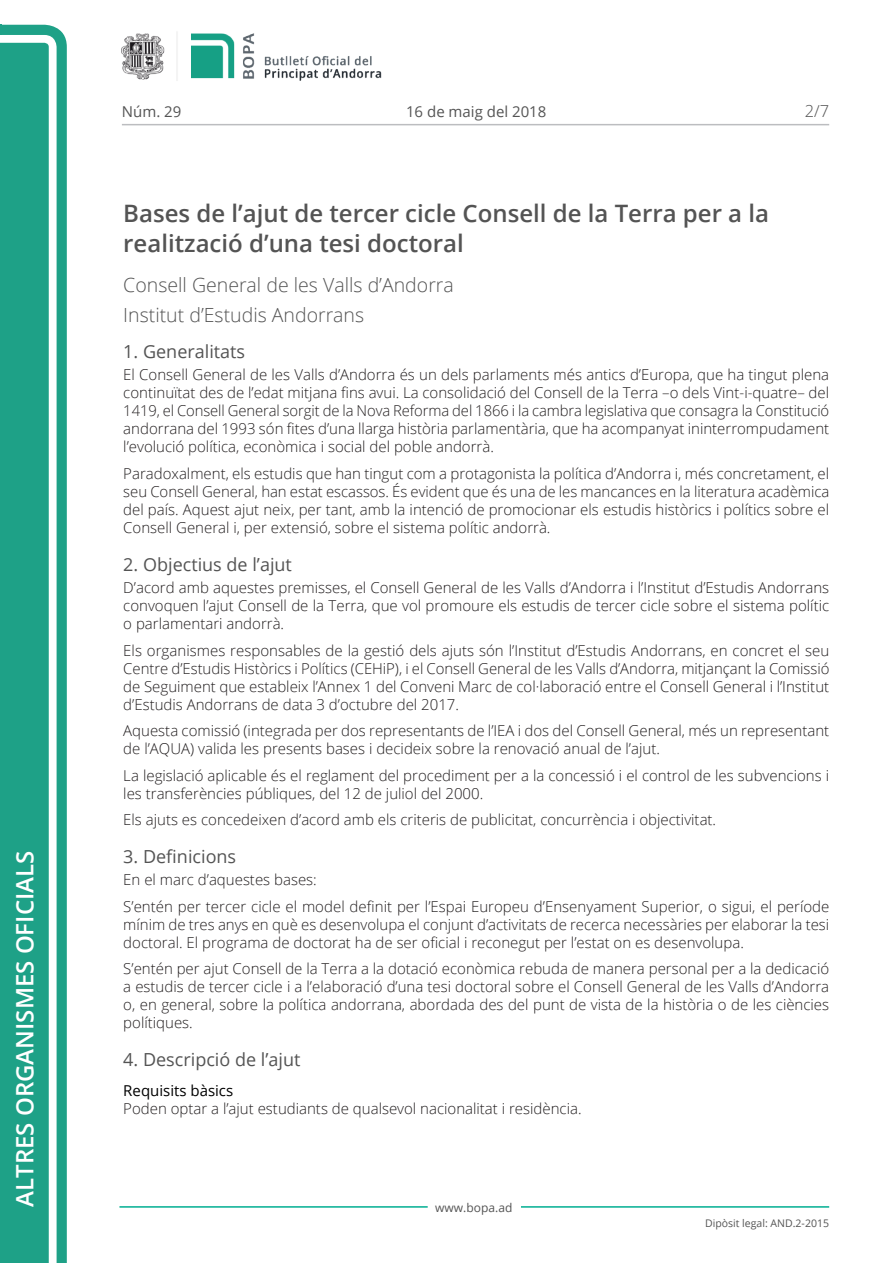
<style>
.page{position:relative;width:893px;height:1263px;background:#fff}
.page>*{position:absolute;margin:0;border:0;box-sizing:border-box;transform-origin:0 0}
.Titol_3{font:600 24px/30px "Open Sans";color:#545454}
.t1{font:600 24px "Open Sans";color:#fff}
.Titol_5{font:300 19.5px "Open Sans";color:#545454}
.Titol_6{font:18px "Open Sans";color:#545454}
.t2{font:300 16.5px "Open Sans";color:#545454}
.Body_text{font:300 15px/18px "Open Sans";color:#231f20;text-align:justify}
.t3{font:15px "Open Sans";color:#545454}
.Titol_7{font:15px "Open Sans";color:#000}
.t4{font:12px "Open Sans";color:#545454}
.t5{font:10.5px "Open Sans";color:#545454}
</style>
<div class="page">
<svg style="left:0;top:25px;width:67px;height:1238px;fill:#1ea187"></svg>
<div style="left:0;top:43px;width:49px;height:1220px;background:#1ea187"></div>
<img style="left:122px;top:32px;width:260px;height:49px">
<hr style="left:119px;top:1206px;width:309px;height:2px;background:#00ae91">
<hr style="left:521px;top:1206px;width:308px;height:2px;background:#00ae91">
<hr style="left:122px;top:124px;width:707px;height:1px;background:#bcbdc0">
<h1 class="t1" style="left:8px;top:1207px;width:358px;rotate:-90deg">Altres organismes oficials</h1>
<p class="t3" style="left:122px;top:102px;width:61px">Núm. 29</p>
<p class="t3" style="left:406px;top:102px;width:142px">16 de maig del 2018</p>
<p class="t2" style="left:805px;top:100px;width:26px">2/7</p>
<p class="Titol_3" style="left:123px;top:198px;width:647px">Bases de l’ajut de tercer cicle Consell de la Terra per a la realització d’una tesi doctoral</p>
<p class="Titol_5" style="left:123px;top:272px;width:332px">Consell General de les Valls d’Andorra</p>
<p class="Titol_5" style="left:123px;top:301px;width:242px">Institut d’Estudis Andorrans</p>
<p class="Titol_6" style="left:123px;top:339px;width:123px">1. Generalitats</p>
<p class="Body_text" style="left:123px;top:365px;width:707px">El Consell General de les Valls d’Andorra és un dels parlaments més antics d’Europa, que ha tingut plena continuïtat des de l’edat mitjana fins avui. La consolidació del Consell de la Terra –o dels Vint-i-quatre– del 1419, el Consell General sorgit de la Nova Reforma del 1866 i la cambra legislativa que consagra la Constitució andorrana del 1993 són fites d’una llarga història parlamentària, que ha acompanyat ininterrompudament l’evolució política, econòmica i social del poble andorrà.</p>
<p class="Body_text" style="left:123px;top:464px;width:708px">Paradoxalment, els estudis que han tingut com a protagonista la política d’Andorra i, més concretament, el seu Consell General, han estat escassos. És evident que és una de les mancances en la literatura acadèmica del país. Aquest ajut neix, per tant, amb la intenció de promocionar els estudis històrics i polítics sobre el Consell General i, per extensió, sobre el sistema polític andorrà.</p>
<p class="Titol_6" style="left:123px;top:552px;width:170px">2. Objectius de l’ajut</p>
<p class="Body_text" style="left:123px;top:578px;width:707px">D’acord amb aquestes premisses, el Consell General de les Valls d’Andorra i l’Institut d’Estudis Andorrans convoquen l’ajut Consell de la Terra, que vol promoure els estudis de tercer cicle sobre el sistema polític o parlamentari andorrà.</p>
<p class="Body_text" style="left:123px;top:641px;width:708px">Els organismes responsables de la gestió dels ajuts són l’Institut d’Estudis Andorrans, en concret el seu Centre d’Estudis Històrics i Polítics (CEHiP), i el Consell General de les Valls d’Andorra, mitjançant la Comissió de Seguiment que estableix l’Annex 1 del Conveni Marc de col·laboració entre el Consell General i l’Institut d’Estudis Andorrans de data 3 d’octubre del 2017.</p>
<p class="Body_text" style="left:123px;top:721px;width:707px">Aquesta comissió (integrada per dos representants de l’IEA i dos del Consell General, més un representant de l’AQUA) valida les presents bases i decideix sobre la renovació anual de l’ajut.</p>
<p class="Body_text" style="left:123px;top:766px;width:707px">La legislació aplicable és el reglament del procediment per a la concessió i el control de les subvencions i les transferències públiques, del 12 de juliol del 2000.</p>
<p class="Body_text" style="left:123px;top:810px;width:594px">Els ajuts es concedeixen d’acord amb els criteris de publicitat, concurrència i objectivitat.</p>
<p class="Titol_6" style="left:123px;top:844px;width:114px">3. Definicions</p>
<p class="Body_text" style="left:123px;top:870px;width:195px">En el marc d’aquestes bases:</p>
<p class="Body_text" style="left:123px;top:897px;width:708px">S’entén per tercer cicle el model definit per l’Espai Europeu d’Ensenyament Superior, o sigui, el període mínim de tres anys en què es desenvolupa el conjunt d’activitats de recerca necessàries per elaborar la tesi doctoral. El programa de doctorat ha de ser oficial i reconegut per l’estat on es desenvolupa.</p>
<p class="Body_text" style="left:123px;top:959px;width:707px">S’entén per ajut Consell de la Terra a la dotació econòmica rebuda de manera personal per a la dedicació a estudis de tercer cicle i a l’elaboració d’una tesi doctoral sobre el Consell General de les Valls d’Andorra o, en general, sobre la política andorrana, abordada des del punt de vista de la història o de les ciències polítiques.</p>
<p class="Titol_6" style="left:123px;top:1047px;width:179px">4. Descripció de l’ajut</p>
<p class="Titol_7" style="left:123px;top:1080px;width:111px">Requisits bàsics</p>
<p class="Body_text" style="left:123px;top:1099px;width:460px">Poden optar a l’ajut estudiants de qualsevol nacionalitat i residència.</p>
<p class="t4" style="left:435px;top:1199px;width:79px">www.bopa.ad</p>
<p class="t5" style="left:705px;top:1216px;width:125px">Dipòsit legal: AND.2-2015</p>
</div>
